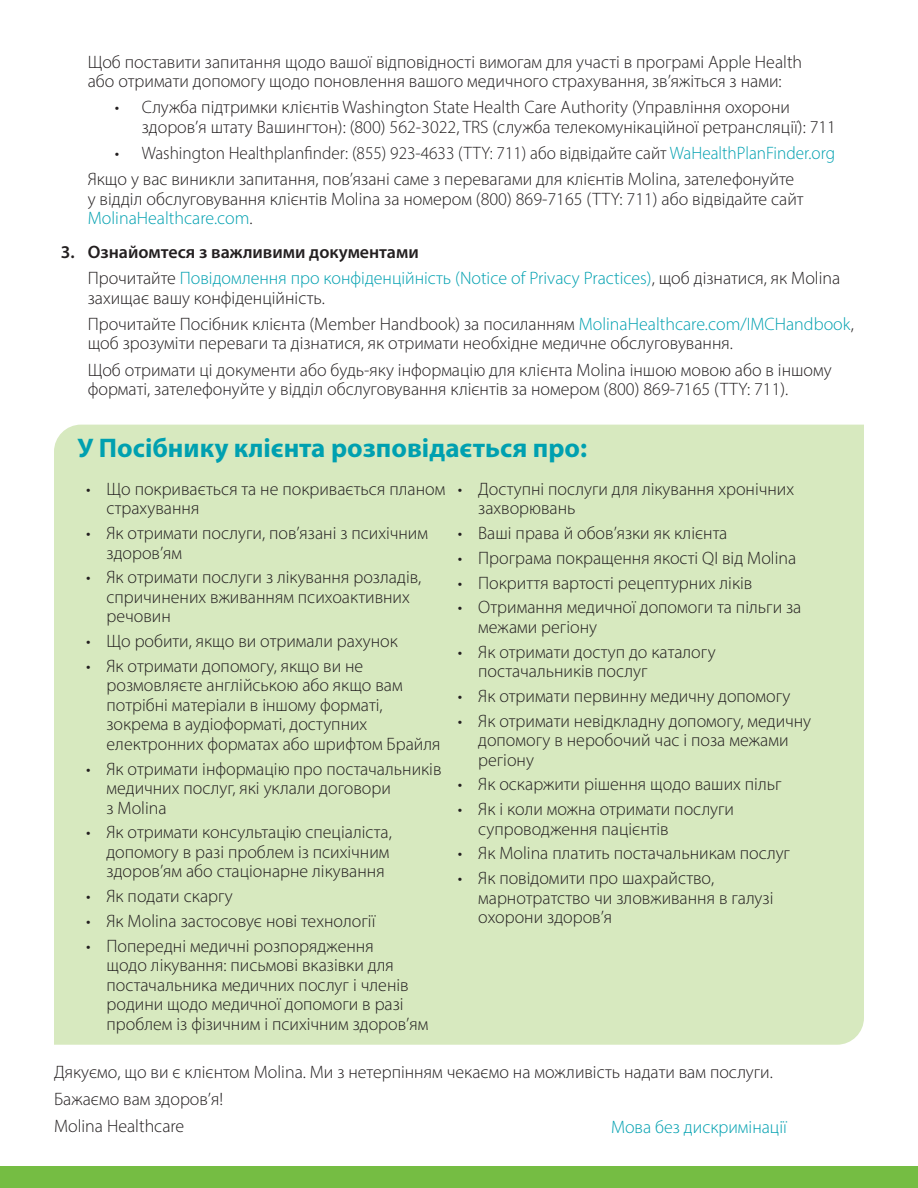
<style>
.page{position:relative;width:918px;height:1188px;background:#fff}
.page>*{position:absolute;margin:0;border:0;box-sizing:border-box;transform-origin:0 0}
.t1{font:700 27px "Myriad Pro";color:#00a0b0}
.t2{font:300 18px/19.5px "Myriad Pro";color:#231f20}
.t3{font:600 18px "Myriad Pro";color:#231f20}
.t4{font:300 18px "Myriad Pro";color:#00a0b0}
.s1{color:#00a0b0}
</style>
<div class="page">
<div style="left:54px;top:425px;width:810px;height:620px;background:#d7e9bf"></div>
<div style="left:0;top:1166px;width:918px;height:22px;background:#75bd43"></div>
<p class="t2" style="left:88px;top:52px;width:716px">Щоб поставити запитання щодо вашої відповідності вимогам для участі в програмі Apple Health або отримати допомогу щодо поновлення вашого медичного страхування, зв’яжіться з нами:</p>
<p class="t2" style="left:142px;top:97px;width:696px;text-indent:-27px">• Служба підтримки клієнтів Washington State Health Care Authority (Управління охорони здоров’я штату Вашингтон): (800) 562-3022, TRS (служба телекомунікаційної ретрансляції): 711</p>
<p class="t2" style="left:115px;top:143px;width:722px">• Washington Healthplanfinder: (855) 923-4633 (TTY: 711) або відвідайте сайт <span class="s1">WaHealthPlanFinder.org</span></p>
<p class="t2" style="left:88px;top:169px;width:718px">Якщо у вас виникли запитання, пов’язані саме з перевагами для клієнтів Molina, зателефонуйте у відділ обслуговування клієнтів Molina за номером (800) 869-7165 (TTY: 711) або відвідайте сайт<br><span class="s1">MolinaHealthcare.com</span>.</p>
<h3 class="t3" style="left:61px;top:240px;width:360px">3. Ознайомтеся з важливими документами</h3>
<p class="t2" style="left:88px;top:268px;width:754px">Прочитайте <span class="s1">Повідомлення про конфіденційність (Notice of Privacy Practices)</span>, щоб дізнатися, як Molina захищає вашу конфіденційність.</p>
<p class="t2" style="left:88px;top:314px;width:768px">Прочитайте Посібник клієнта (Member Handbook) за посиланням <span class="s1">MolinaHealthcare.com/IMCHandbook</span>, щоб зрозуміти переваги та дізнатися, як отримати необхідне медичне обслуговування.</p>
<p class="t2" style="left:88px;top:360px;width:745px">Щоб отримати ці документи або будь-яку інформацію для клієнта Molina іншою мовою або в іншому форматі, зателефонуйте у відділ обслуговування клієнтів за номером (800) 869-7165 (TTY: 711).</p>
<h2 class="t1" style="left:78px;top:430px;width:511px">У Посібнику клієнта розповідається про:</h2>
<p class="t2" style="left:107px;top:479px;width:340px;text-indent:-20px">• Що покривається та не покривається планом страхування</p>
<p class="t2" style="left:107px;top:523px;width:323px;text-indent:-20px">• Як отримати послуги, пов’язані з психічним здоров’ям</p>
<p class="t2" style="left:107px;top:567px;width:316px;text-indent:-20px">• Як отримати послуги з лікування розладів, спричинених вживанням психоактивних речовин</p>
<p class="t2" style="left:86px;top:631px;width:313px">• Що робити, якщо ви отримали рахунок</p>
<p class="t2" style="left:107px;top:656px;width:336px;text-indent:-20px">• Як отримати допомогу, якщо ви не розмовляєте англійською або якщо вам потрібні матеріали в іншому форматі, зокрема в аудіоформаті, доступних електронних форматах або шрифтом Брайля</p>
<p class="t2" style="left:107px;top:759px;width:336px;text-indent:-20px">• Як отримати інформацію про постачальників медичних послуг, які уклали договори<br>з Molina</p>
<p class="t2" style="left:107px;top:822px;width:287px;text-indent:-20px">• Як отримати консультацію спеціаліста, допомогу в разі проблем із психічним здоров’ям або стаціонарне лікування</p>
<p class="t2" style="left:86px;top:886px;width:148px">• Як подати скаргу</p>
<p class="t2" style="left:86px;top:911px;width:291px">• Як Molina застосовує нові технології</p>
<p class="t2" style="left:107px;top:936px;width:323px;text-indent:-20px">• Попередні медичні розпорядження<br>щодо лікування: письмові вказівки для постачальника медичних послуг і членів родини щодо медичної допомоги в разі проблем із фізичним і психічним здоров’ям</p>
<p class="t2" style="left:478px;top:479px;width:317px;text-indent:-20px">• Доступні послуги для лікування хронічних захворювань</p>
<p class="t2" style="left:458px;top:523px;width:271px">• Ваші права й обов’язки як клієнта</p>
<p class="t2" style="left:458px;top:548px;width:340px">• Програма покращення якості QI від Molina</p>
<p class="t2" style="left:458px;top:573px;width:296px">• Покриття вартості рецептурних ліків</p>
<p class="t2" style="left:478px;top:597px;width:325px;text-indent:-20px">• Отримання медичної допомоги та пільги за межами регіону</p>
<p class="t2" style="left:478px;top:642px;width:239px;text-indent:-20px">• Як отримати доступ до каталогу постачальників послуг</p>
<p class="t2" style="left:458px;top:686px;width:334px">• Як отримати первинну медичну допомогу</p>
<p class="t2" style="left:478px;top:711px;width:334px;text-indent:-20px">• Як отримати невідкладну допомогу, медичну допомогу в неробочий час і поза межами регіону</p>
<p class="t2" style="left:458px;top:774px;width:325px">• Як оскаржити рішення щодо ваших пільг</p>
<p class="t2" style="left:478px;top:799px;width:257px;text-indent:-20px">• Як і коли можна отримати послуги супроводження пацієнтів</p>
<p class="t2" style="left:458px;top:843px;width:334px">• Як Molina платить постачальникам послуг</p>
<p class="t2" style="left:478px;top:868px;width:297px;text-indent:-20px">• Як повідомити про шахрайство, марнотратство чи зловживання в галузі охорони здоров’я</p>
<p class="t2" style="left:54px;top:1062px;width:720px">Дякуємо, що ви є клієнтом Molina. Ми з нетерпінням чекаємо на можливість надати вам послуги.</p>
<p class="t2" style="left:54px;top:1089px;width:171px">Бажаємо вам здоров’я!</p>
<p class="t2" style="left:54px;top:1116px;width:132px">Molina Healthcare</p>
<p class="t4" style="left:611px;top:1116px;width:177px">Мова без дискримінації</p>
</div>
